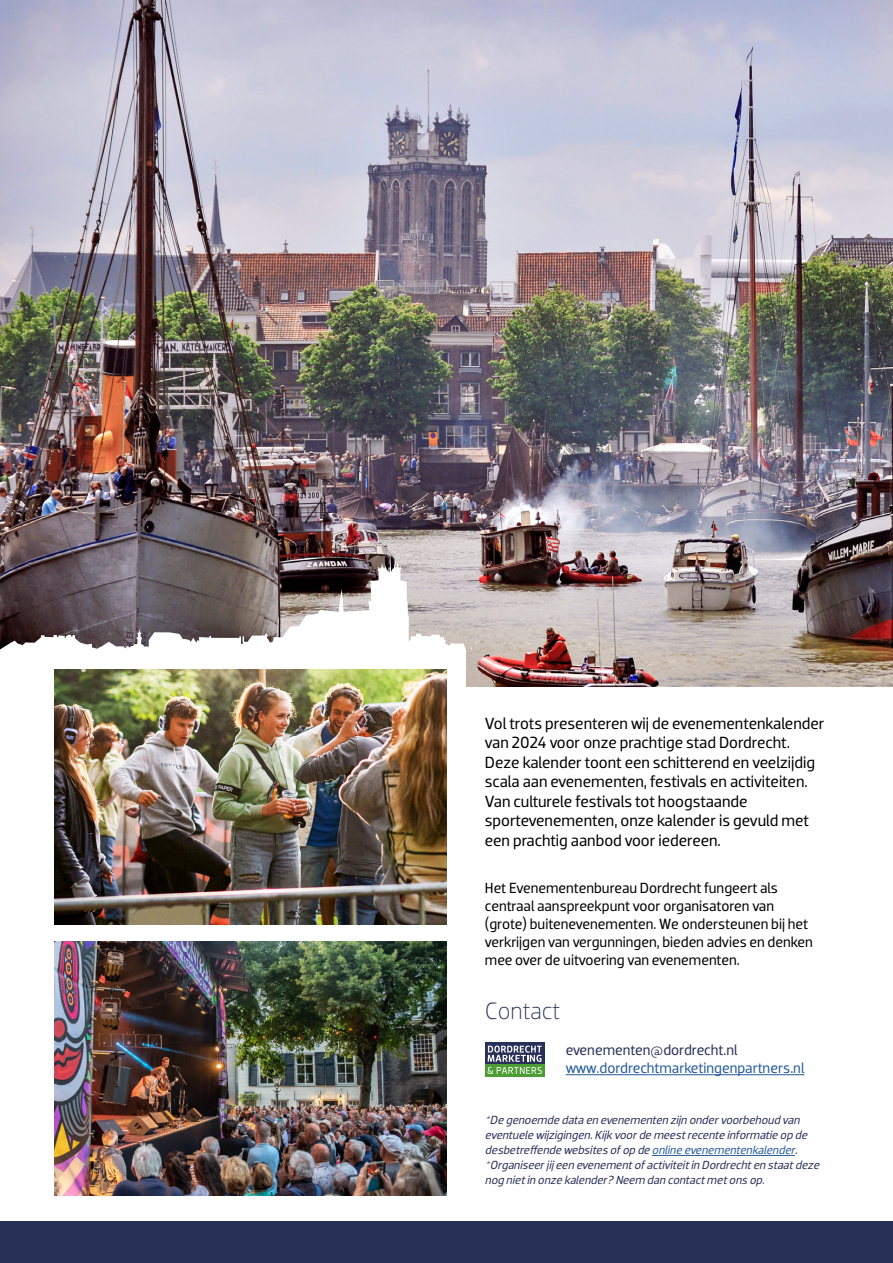
<style>
.page{position:relative;width:893px;height:1263px;background:#fff}
.page>*{position:absolute;margin:0;border:0;box-sizing:border-box;transform-origin:0 0}
.t1{font:300 24px "Dobra";color:#293057}
.t2{font:16.5px/19.5px "Dobra";letter-spacing:-.005em;color:#000}
.t3{font:15px/18px "Dobra";letter-spacing:-.005em;color:#000}
.t4{font:15px "Dobra";letter-spacing:-.005em;color:#265b9b}
.t5{font:15px "Dobra";letter-spacing:-.005em;color:#293057}
.t6{font:italic 12px/15px "Dobra";color:#293057}
.s1{color:#265b9b}
</style>
<div class="page">
<img style="left:0;top:0;width:893px;height:687px">
<img style="left:54px;top:941px;width:392px;height:254px">
<div style="left:485px;top:1064px;width:60px;height:12px;background:#4e9d34"></div>
<div style="left:485px;top:1042px;width:60px;height:22px;background:#293057"></div>
<svg style="left:487px;top:1045px;width:55px;height:29px"></svg>
<hr style="left:566px;top:1074px;width:238px;height:1px;background:#265b9b">
<hr style="left:652px;top:1155px;width:143px;height:1px;background:#265b9b">
<div style="left:0;top:649px;width:466px;height:117px;background:#fff"></div>
<img style="left:54px;top:670px;width:392px;height:254px">
<svg style="left:0;top:552px;width:466px;height:98px"></svg>
<div style="left:0;top:1222px;width:893px;height:41px;background:#293057"></div>
<p class="t2" style="left:485px;top:714px;width:341px">Vol trots presenteren wij de evenementen kalender van 2024 voor onze prachtige stad Dordrecht.<br>Deze kalender toont een schitterend en veel zijdig scala aan evenementen, festivals en activiteiten.<br>Van culturele festivals tot hoog staande sportevenementen, onze kalender is gevuld met een prachtig aanbod voor iedereen.</p>
<p class="t3" style="left:485px;top:879px;width:329px">Het Evenementenbureau Dordrecht fungeert als centraal aanspreekpunt voor organisatoren van (grote) buitenevenementen. We ondersteunen bij het verkrijgen van vergunningen, bieden advies en denken mee over de uitvoering van evenementen.</p>
<h1 class="t1" style="left:485px;top:1002px;width:77px">Contact</h1>
<p class="t5" style="left:566px;top:1043px;width:173px">evenementen@dordrecht.nl</p>
<p class="t4" style="left:566px;top:1061px;width:240px">www.dordrechtmarketingenpartners.nl</p>
<p class="t6" style="left:485px;top:1113px;width:339px">*De genoemde data en evenementen zijn ondervoorbehoud van eventuele wijzigingen.Kijk voorde meestrecente informatie op de desbetreffende websites ofop de <span class="s1">online evenementenkalender</span>. *Organiseerjijeen evenementofactiviteitin Dordrechten staatdeze nog nietin onze kalender? Neem dan contactmetons op.</p>
</div>
